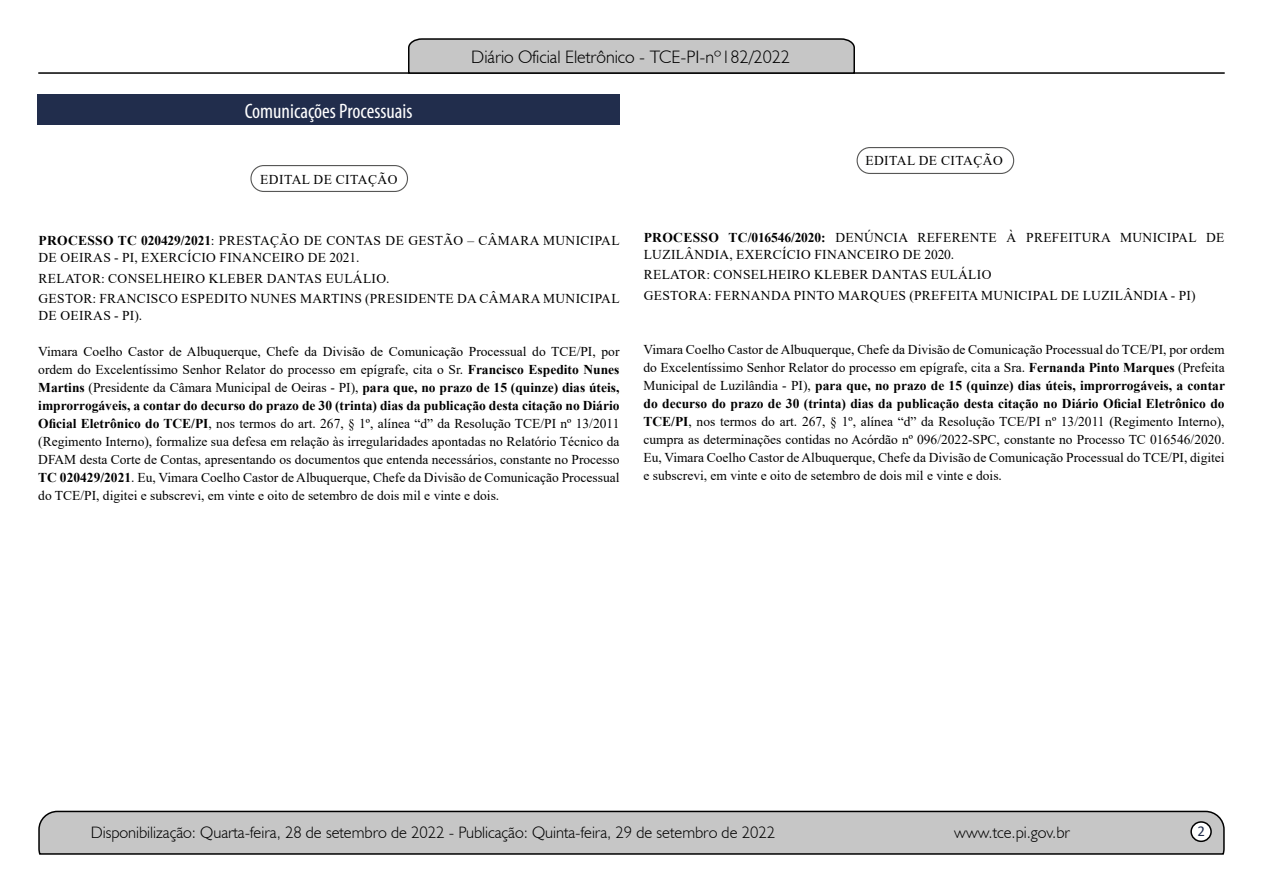
<style>
.page{position:relative;width:1263px;height:893px;background:#fff}
.page>*{position:absolute;margin:0;border:0;box-sizing:border-box;transform-origin:0 0}
.t1{font:condensed 21px "Myriad Pro";color:#fff}
.t2{font:300 18px "Humanist 521 BT";color:#000}
.t3{font:300 16.5px "Humanist 521 BT";color:#000}
.t4{font:15px "Calibri";color:#212d4c}
.t5{font:13.5px/18px "Times New Roman";letter-spacing:.025em;color:#000}
.s1{font-weight:700}
</style>
<div class="page">
<svg style="left:38px;top:810px;width:1187px;height:45px;background:#b9b9b9"></svg>
<div style="left:1191px;top:822px;width:20px;height:19px;background:#fff;border-radius:50%"></div>
<div style="left:1190px;top:821px;width:22px;height:21px;border:2px solid #000;border-radius:50%"></div>
<hr style="left:38px;top:72px;width:1187px;height:2px;background:#000">
<svg style="left:407px;top:38px;width:449px;height:36px;background:#b4b4b4"></svg>
<div style="left:38px;top:94px;width:582px;height:31px;background:#212d4c"></div>
<div style="left:250px;top:165px;width:158px;height:27px;border:1px solid #575756;border-radius:13px"></div>
<div style="left:856px;top:147px;width:158px;height:27px;border:1px solid #575756;border-radius:13px"></div>
<h1 class="t1" style="left:245px;top:98px;width:169px">Comunicações Processuais</h1>
<p class="t5" style="left:260px;top:170px;width:139px">EDITAL DE CITAÇÃO</p>
<h2 class="t2" style="left:471px;top:46px;width:320px">Diário Oficial Eletrônico - TCE-PI-nº182/2022</h2>
<p class="t5" style="left:865px;top:151px;width:139px">EDITAL DE CITAÇÃO</p>
<p class="t5" style="left:39px;top:232px;width:583px;line-height:16.5px"><span class="s1">PROCESSO TC 020429/2021</span>: PRESTAÇÃO DE CONTAS DE GESTÃO – CÂMARA MUNICIPAL<br>DE OEIRAS - PI, EXERCÍCIO FINANCEIRO DE 2021.</p>
<p class="t5" style="left:39px;top:267px;width:583px;line-height:20.7px">RELATOR: CONSELHEIRO KLEBER DANTAS EULÁLIO.<br>GESTOR: FRANCISCO ESPEDITO NUNES MARTINS (PRESIDENTE DA CÂMARA MUNICIPAL</p>
<p class="t5" style="left:39px;top:306px;width:105px">DE OEIRAS - PI).</p>
<p class="t5" style="left:38px;top:342px;width:583px;text-align:justify">Vimara Coelho Castor de Albuquerque, Chefe da Divisão de Comunicação Processual do TCE/PI, por ordem do Excelentíssimo Senhor Relator do processo em epígrafe, cita o Sr. <span class="s1">Francisco Espedito Nunes Martins</span> (Presidente da Câmara Municipal de Oeiras - PI), <span class="s1">para que, no prazo de 15 (quinze) dias úteis, improrrogáveis, a contar do decurso do prazo de 30 (trinta) dias da publicação desta citação no Diário Oficial Eletrônico do TCE/PI</span>, nos termos do art. 267, § 1º, alínea “d” da Resolução TCE/PI nº 13/2011 (Regimento Interno), formalize sua defesa em relação às irregularidades apontadas no Relatório Técnico da DFAM desta Corte de Contas, apresentando os documentos que entenda necessários, constante no Processo <span class="s1">TC 020429/2021</span>. Eu, Vimara Coelho Castor de Albuquerque, Chefe da Divisão de Comunicação Processual do TCE/PI, digitei e subscrevi, em vinte e oito de setembro de dois mil e vinte e dois.</p>
<p class="t5" style="left:644px;top:229px;width:582px;line-height:16.5px"><span class="s1">PROCESSO TC/016546/2020:</span> DENÚNCIA REFERENTE À PREFEITURA MUNICIPAL DE<br>LUZILÂNDIA, EXERCÍCIO FINANCEIRO DE 2020.</p>
<p class="t5" style="left:644px;top:264px;width:553px;line-height:20.7px">RELATOR: CONSELHEIRO KLEBER DANTAS EULÁLIO<br>GESTORA: FERNANDA PINTO MARQUES (PREFEITA MUNICIPAL DE LUZILÂNDIA - PI)</p>
<p class="t5" style="left:643px;top:340px;width:583px;text-align:justify">Vimara Coelho Castor de Albuquerque, Chefe da Divisão de Comunicação Processual do TCE/PI, por ordem do Excelentíssimo Senhor Relator do processo em epígrafe, cita a Sra. <span class="s1">Fernanda Pinto Marques</span> (Prefeita Municipal de Luzilândia - PI), <span class="s1">para que, no prazo de 15 (quinze) dias úteis, improrrogáveis, a contar do decurso do prazo de 30 (trinta) dias da publicação desta citação no Diário Oficial Eletrônico do TCE/PI</span>, nos termos do art. 267, § 1º, alínea “d” da Resolução TCE/PI nº 13/2011 (Regimento Interno), cumpra as determinações contidas no Acórdão nº 096/2022-SPC, constante no Processo TC 016546/2020.<br>Eu, Vimara Coelho Castor de Albuquerque, Chefe da Divisão de Comunicação Processual do TCE/PI, digitei e subscrevi, em vinte e oito de setembro de dois mil e vinte e dois.</p>
<p class="t3" style="left:91px;top:822px;width:686px">Disponibilização: Quarta-feira, 28 de setembro de 2022 - Publicação: Quinta-feira, 29 de setembro de 2022</p>
<p class="t3" style="left:954px;top:822px;width:117px">www.tce.pi.gov.br</p>
<p class="t4" style="left:1197px;top:821px;width:9px">2</p>
</div>
